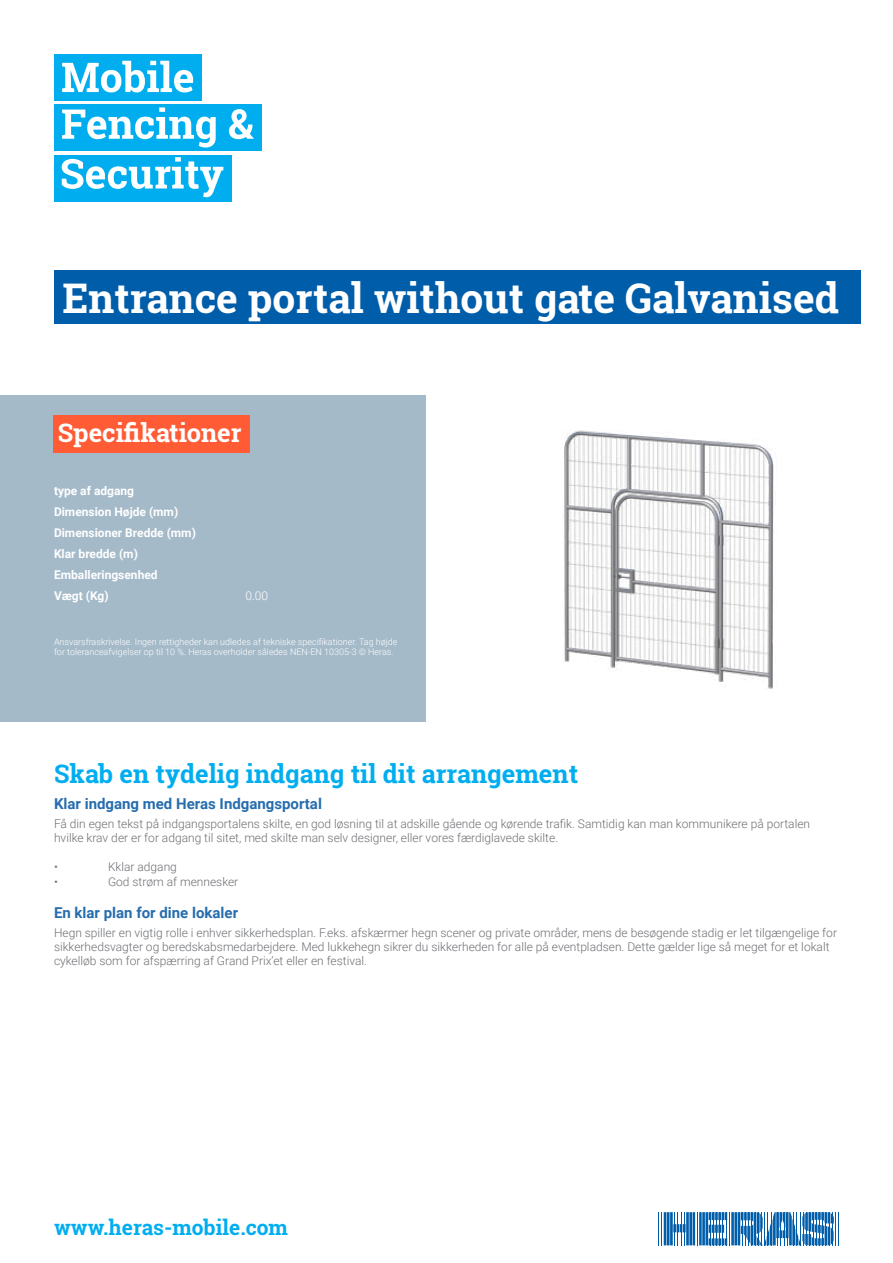
<style>
.page{position:relative;width:893px;height:1263px;background:#fff}
.page>*{position:absolute;margin:0;border:0;box-sizing:border-box;transform-origin:0 0}
.t1{font:700 40.8px "Roboto Slab";color:#fff}
.t2{font:700 25.5px "Roboto Slab";color:#00aeef}
.t3{font:700 25.5px "Roboto Slab";color:#fff}
.t4{font:700 21px "Roboto Slab";color:#00aeef}
.t5{font:700 15px "Roboto";color:#266dae}
.t6{font:300 12px/14.4px "Roboto";color:#6d6f73}
.t7{font:700 12px/21px "Roboto";color:#fff}
.t8{font:300 12px "Roboto";color:#fff}
.t9{font:300 9px/10.8px "Roboto";color:#fff}
</style>
<div class="page">
<hr style="left:658px;top:1212px;width:1px;height:33px;background:#005daa">
<hr style="left:661px;top:1212px;width:1px;height:33px;background:#005daa">
<hr style="left:697px;top:1212px;width:1px;height:33px;background:#005daa">
<hr style="left:835px;top:1212px;width:1px;height:33px;background:#005daa">
<hr style="left:838px;top:1212px;width:1px;height:33px;background:#005daa">
<svg style="left:664px;top:1212px;width:31px;height:33px"></svg>
<hr style="left:705px;top:1212px;width:3px;height:33px;background:#005daa">
<hr style="left:702px;top:1212px;width:3px;height:33px;background:#005daa">
<hr style="left:699px;top:1212px;width:3px;height:33px;background:#005daa">
<svg style="left:709px;top:1212px;width:125px;height:33px"></svg>
<div style="left:54px;top:54px;width:147px;height:47px;background:#00aeef"></div>
<div style="left:54px;top:104px;width:207px;height:47px;background:#00aeef"></div>
<div style="left:54px;top:155px;width:177px;height:46px;background:#00aeef"></div>
<svg style="left:62px;top:61px;width:131px;height:31px"></svg>
<svg style="left:62px;top:107px;width:154px;height:40px"></svg>
<svg style="left:229px;top:109px;width:25px;height:30px"></svg>
<svg style="left:62px;top:157px;width:161px;height:40px"></svg>
<img style="left:562px;top:430px;width:215px;height:259px">
<div style="left:54px;top:270px;width:806px;height:54px;background:#005daa"></div>
<div style="left:0;top:396px;width:426px;height:326px;background:#a5bac9"></div>
<div style="left:54px;top:415px;width:196px;height:38px;background:#ff5c35"></div>
<h1 class="t1" style="left:63px;top:270px;width:778px">Entrance portal without gate Galvanised</h1>
<h2 class="t3" style="left:58px;top:415px;width:185px">Specifikationer</h2>
<p class="t7" style="left:54px;top:480px;width:143px">type af adgang<br>Dimension Højde (mm)<br>Dimensioner Bredde (mm)<br>Klar bredde (m)<br>Emballeringsenhed<br>Vægt (Kg)</p>
<p class="t8" style="left:245px;top:587px;width:24px">0.00</p>
<p class="t9" style="left:54px;top:636px;width:345px">Ansvarsfraskrivelse. Ingen rettigheder kan udledes af tekniske specifikationer. Tag højde for toleranceafvigelser op til 10 %. Heras overholder således NEN-EN 10305-3 © Heras.</p>
<h2 class="t2" style="left:54px;top:756px;width:526px">Skab en tydelig indgang til dit arrangement</h2>
<p class="t5" style="left:54px;top:793px;width:269px">Klar indgang med Heras Indgangsportal</p>
<p class="t6" style="left:54px;top:816px;width:758px">Få din egen tekst på indgangsportalens skilte, en god løsning til at adskille gående og kørende trafik. Samtidig kan man kommunikere på portalen hvilke krav der er for adgang til sitet, med skilte man selv designer, eller vores færdiglavede skilte.</p>
<p class="t6" style="left:54px;top:859px;width:5px">•</p>
<p class="t6" style="left:108px;top:859px;width:70px">Kklar adgang</p>
<p class="t6" style="left:54px;top:874px;width:5px">•</p>
<p class="t6" style="left:108px;top:874px;width:132px">God strøm af mennesker</p>
<p class="t5" style="left:54px;top:902px;width:186px">En klar plan for dine lokaler</p>
<p class="t6" style="left:54px;top:925px;width:784px">Hegn spiller en vigtig rolle i enhver sikkerhedsplan. F.eks. afskærmer hegn scener og private områder, mens de besøgende stadig er let tilgængelige for sikkerhedsvagter og beredskabsmedarbejdere. Med lukkehegn sikrer du sikkerheden for alle på eventpladsen. Dette gælder lige så meget for et lokalt cykelløb som for afspærring af Grand Prix’et eller en festival.</p>
<h3 class="t4" style="left:54px;top:1213px;width:236px">www.heras-mobile.com</h3>
</div>
